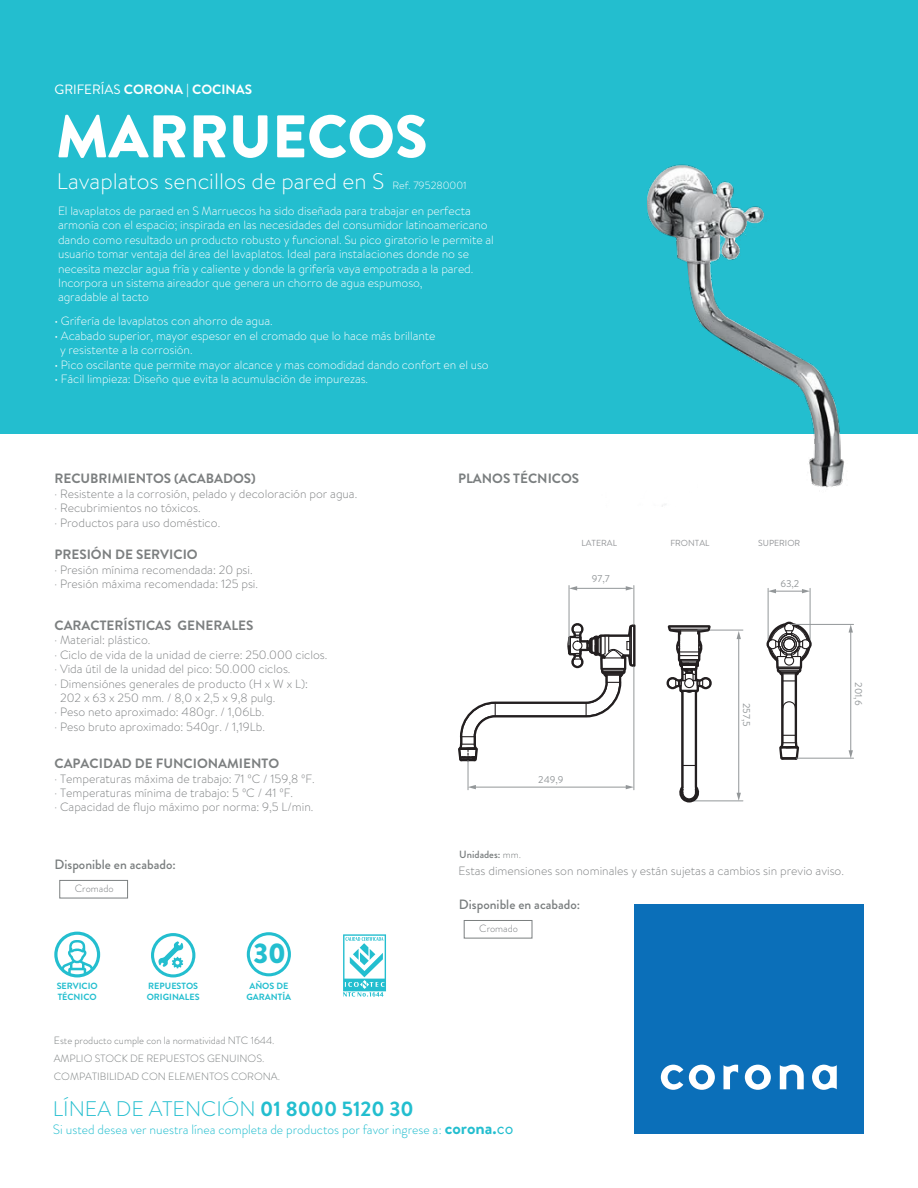
<style>
.page{position:relative;width:918px;height:1188px;background:#fff}
.page>*{position:absolute;margin:0;border:0;box-sizing:border-box;transform-origin:0 0}
.t1{font:900 60px "Brandon Grotesque";color:#fff}
.t2{font:900 28.5px "Brandon Grotesque";color:#23becf}
.t3{font:300 22.5px "Brandon Text";color:#fff}
.t4{font:300 21.15px "Brandon Grotesque";color:#23becf}
.t5{font:700 13.5px "Brandon Grotesque";color:#7c7f80}
.t6{font:300 13.5px "Brandon Grotesque";color:#23becf}
.t7{font:500 13.5px "Brandon Grotesque";color:#797d7e}
.t8{font:700 13.5px "Brandon Text";color:#fff}
.t9{font:700 13.5px "Brandon Grotesque";color:#7a7e7f}
.t10{font:300 12px/14.4px "Brandon Text";letter-spacing:-.005em;color:#fff}
.t11{font:300 12px/14.4px "Brandon Text";color:#7c7f80}
.t12{font:300 10.5px "Brandon Grotesque";color:#7a7e7f}
.t13{font:300 10.5px "Brandon Grotesque";color:#7a7f7f}
.t14{font:300 10.5px "Brandon Grotesque";color:#797c7f}
.t15{font:500 10.5px "Brandon Grotesque";color:#797d7e}
.t16{font:9.9px "Brandon Text";color:#939799}
.t17{font:700 9px/10.8px "Brandon Grotesque";color:#23becf}
.t18{font:8.7px "Brandon Text";color:#939598}
.s1{font-weight:400}
.s2{font-size:10.5px}
.s3{font-weight:300}
.s4{font-weight:700}
.s5{font-weight:700;font-size:18px}
.s6{font-weight:400;font-size:18px}
</style>
<div class="page">
<div style="left:0;top:0;width:918px;height:433px;background:#23becf"></div>
<div style="left:60px;top:880px;width:68px;height:18px;border:1px solid #7b7f80"></div>
<svg style="left:343px;top:934px;width:43px;height:63px"></svg>
<svg style="left:54px;top:932px;width:46px;height:45px"></svg>
<svg style="left:151px;top:933px;width:44px;height:44px"></svg>
<svg style="left:247px;top:932px;width:44px;height:44px"></svg>
<div style="left:634px;top:904px;width:230px;height:229px;background:#0b6fb9"></div>
<svg style="left:661px;top:1065px;width:54px;height:25px"></svg>
<svg style="left:745px;top:1065px;width:26px;height:25px"></svg>
<svg style="left:780px;top:1065px;width:24px;height:25px"></svg>
<svg style="left:812px;top:1065px;width:25px;height:25px"></svg>
<svg style="left:724px;top:1065px;width:14px;height:25px"></svg>
<img style="left:598px;top:164px;width:294px;height:343px">
<hr style="left:690px;top:801px;width:53px;height:1px;background:#939799">
<hr style="left:698px;top:630px;width:45px;height:1px;background:#939799">
<hr style="left:810px;top:588px;width:1px;height:55px;background:#939799">
<hr style="left:768px;top:588px;width:1px;height:55px;background:#939799">
<svg style="left:766px;top:610px;width:46px;height:150px"></svg>
<svg style="left:666px;top:625px;width:48px;height:178px"></svg>
<svg style="left:490px;top:471px;width:147px;height:292px"></svg>
<hr style="left:634px;top:666px;width:1px;height:124px;background:#939799">
<hr style="left:797px;top:758px;width:57px;height:1px;background:#939799">
<hr style="left:790px;top:624px;width:64px;height:1px;background:#939799">
<hr style="left:634px;top:586px;width:1px;height:39px;background:#939799">
<hr style="left:569px;top:586px;width:1px;height:59px;background:#939799">
<svg style="left:768px;top:589px;width:42px;height:4px"></svg>
<hr style="left:850px;top:631px;width:1px;height:121px;background:#939799">
<svg style="left:849px;top:625px;width:4px;height:8px"></svg>
<svg style="left:849px;top:750px;width:4px;height:8px"></svg>
<hr style="left:738px;top:638px;width:1px;height:156px;background:#939799">
<svg style="left:737px;top:631px;width:4px;height:8px"></svg>
<svg style="left:737px;top:793px;width:4px;height:8px"></svg>
<hr style="left:474px;top:787px;width:153px;height:1px;background:#939799">
<svg style="left:458px;top:702px;width:38px;height:88px"></svg>
<svg style="left:626px;top:785px;width:8px;height:4px"></svg>
<hr style="left:576px;top:588px;width:51px;height:1px;background:#939799">
<svg style="left:569px;top:586px;width:8px;height:5px"></svg>
<svg style="left:626px;top:586px;width:8px;height:5px"></svg>
<div style="left:464px;top:920px;width:68px;height:18px;border:1px solid #7b7f80"></div>
<p class="t8" style="left:54px;top:80px;width:199px"><span class="s1">GRIFERÍAS</span> CORONA | COCINAS</p>
<h1 class="t1" style="left:56px;top:94px;width:373px">MARRUECOS</h1>
<h3 class="t3" style="left:57px;top:166px;width:411px">Lavaplatos sencillos de pared en S <span class="s2">Ref. 795280001</span></h3>
<p class="t10" style="left:58px;top:203px;width:437px">El lavaplatos de paraed en S Marruecos ha sido diseñada para trabajar en perfecta armonía con el espacio; inspirada en las necesidades del consumidor latinoamericano dando como resultado un producto robusto y funcional. Su pico giratorio le permite al usuario tomar ventaja del área del lavaplatos. Ideal para instalaciones donde no se necesita mezclar agua fría y caliente y donde la grifería vaya empotrada a la pared.<br>Incorpora un sistema aireador que genera un chorro de agua espumoso,<br>agradable al tacto</p>
<p class="t10" style="left:54px;top:314px;width:220px">• Grifería de lavaplatos con ahorro de agua.</p>
<p class="t10" style="left:60px;top:328px;width:377px;text-indent:-6px">• Acabado superior, mayor espesor en el cromado que lo hace más brillante y resistente a la corrosión.</p>
<p class="t10" style="left:54px;top:357px;width:436px">• Pico oscilante que permite mayor alcance y mas comodidad dando confort en el uso</p>
<p class="t10" style="left:54px;top:371px;width:315px">• Fácil limpieza: Diseño que evita la acumulación de impurezas.</p>
<p class="t5" style="left:54px;top:469px;width:203px">RECUBRIMIENTOS (ACABADOS)</p>
<p class="t11" style="left:54px;top:486px;width:304px">· Resistente a la corrosión, pelado y decoloración por agua. · Recubrimientos no tóxicos.<br>· Productos para uso doméstico.</p>
<p class="t5" style="left:54px;top:545px;width:145px">PRESIÓN DE SERVICIO</p>
<p class="t11" style="left:54px;top:562px;width:205px">· Presión mínima recomendada: 20 psi. · Presión máxima recomendada: 125 psi.</p>
<p class="t5" style="left:54px;top:616px;width:200px">CARACTERÍSTICAS GENERALES</p>
<p class="t11" style="left:54px;top:633px;width:98px">· Material: plástico.</p>
<p class="t11" style="left:54px;top:647px;width:275px">· Ciclo de vida de la unidad de cierre: 250.000 ciclos.</p>
<p class="t11" style="left:54px;top:661px;width:238px">· Vida útil de la unidad del pico: 50.000 ciclos.</p>
<p class="t11" style="left:54px;top:676px;width:255px">· Dimensiónes generales de producto (H x W x L):</p>
<p class="t11" style="left:60px;top:690px;width:217px">202 x 63 x 250 mm. / 8,0 x 2,5 x 9,8 pulg.</p>
<p class="t11" style="left:54px;top:705px;width:212px">· Peso neto aproximado: 480gr. / 1,06Lb.</p>
<p class="t11" style="left:54px;top:719px;width:212px">· Peso bruto aproximado: 540gr. / 1,19Lb.</p>
<p class="t5" style="left:54px;top:754px;width:226px">CAPACIDAD DE FUNCIONAMIENTO</p>
<p class="t11" style="left:54px;top:771px;width:262px">· Temperaturas máxima de trabajo: 71 ºC / 159,8 ºF. · Temperaturas mínima de trabajo: 5 ºC / 41 ºF.<br>· Capacidad de flujo máximo por norma: 9,5 L/min.</p>
<p class="t7" style="left:54px;top:855px;width:123px">Disponible en acabado:</p>
<p class="t14" style="left:75px;top:881px;width:40px">Cromado</p>
<p class="t17" style="left:57px;top:981px;width:43px">SERVICIO<br>TÉCNICO</p>
<p class="t17" style="left:147px;top:981px;width:54px">REPUESTOS<br>ORIGINALES</p>
<h2 class="t2" style="left:253px;top:933px;width:34px">30</h2>
<p class="t17" style="left:247px;top:981px;width:46px;text-align:center">AÑOS DE<br>GARANTÍA</p>
<p class="t9" style="left:458px;top:469px;width:123px">PLANOS TÉCNICOS</p>
<p class="t18" style="left:582px;top:537px;width:37px">LATERAL</p>
<p class="t18" style="left:670px;top:537px;width:41px">FRONTAL</p>
<p class="t18" style="left:758px;top:537px;width:44px">SUPERIOR</p>
<p class="t16" style="left:592px;top:571px;width:19px">97,7</p>
<p class="t16" style="left:780px;top:577px;width:21px">63,2</p>
<p class="t16" style="left:538px;top:772px;width:27px">249,9</p>
<p class="t16" style="left:753px;top:703px;width:25px;rotate:90deg">257,5</p>
<p class="t16" style="left:865px;top:682px;width:25px;rotate:90deg">201,6</p>
<p class="t15" style="left:459px;top:847px;width:63px">Unidades: <span class="s3">mm.</span></p>
<p class="t11" style="left:459px;top:863px;width:387px">Estas dimensiones son nominales y están sujetas a cambios sin previo aviso.</p>
<p class="t7" style="left:459px;top:895px;width:123px">Disponible en acabado:</p>
<p class="t14" style="left:479px;top:921px;width:40px">Cromado</p>
<p class="t12" style="left:54px;top:1033px;width:222px">Este producto cumple con la normatividad NTC 1644.</p>
<p class="t13" style="left:54px;top:1069px;width:228px">COMPATIBILIDAD CON ELEMENTOS CORONA.</p>
<p class="t12" style="left:54px;top:1051px;width:212px">AMPLIO STOCK DE REPUESTOS GENUINOS.</p>
<h3 class="t4" style="left:53px;top:1094px;width:362px">LÍNEA DE ATENCIÓN <span class="s4">01 8000 5120 30</span></h3>
<p class="t6" style="left:53px;top:1120px;width:462px">Si usted desea ver nuestra línea completa de productos por favor ingrese a: <span class="s5">corona.</span><span class="s6">co</span></p>
</div>
